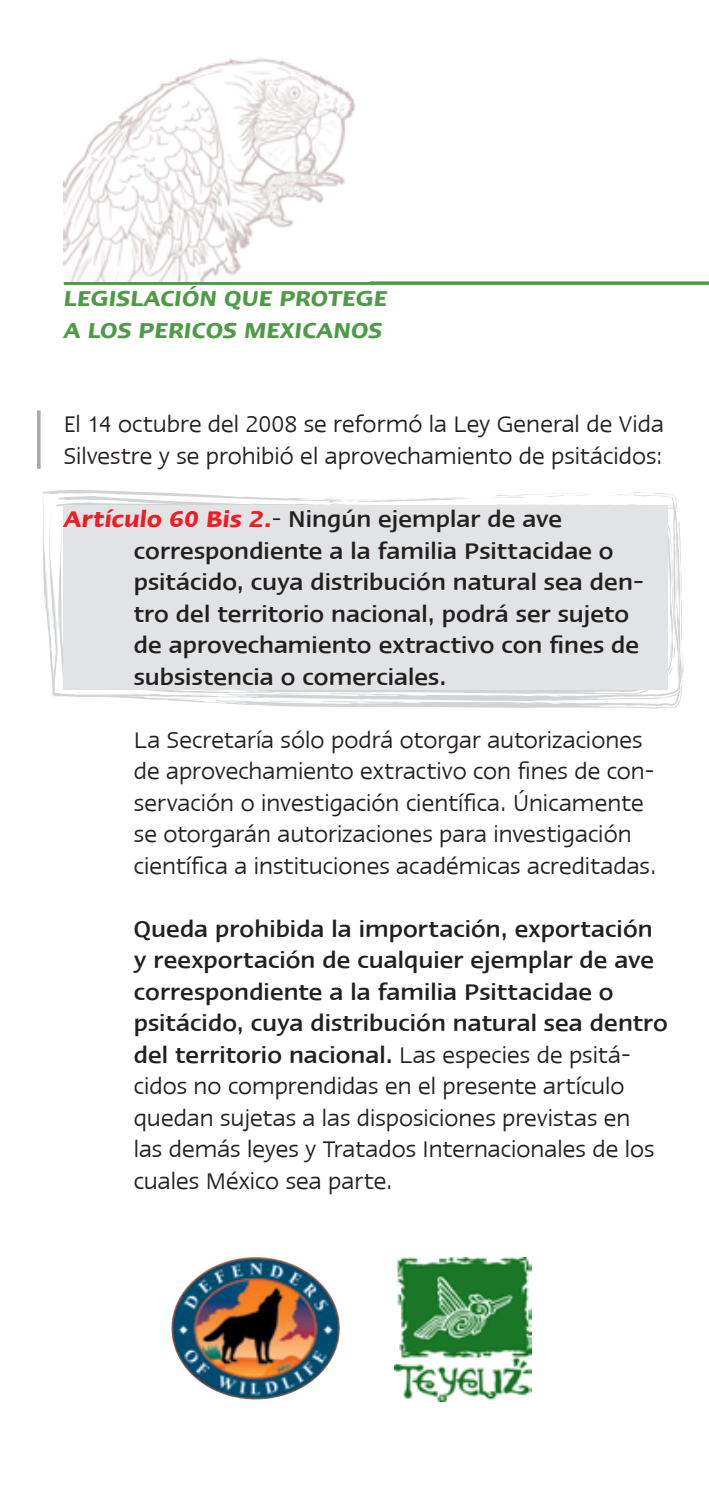
<style>
.page{position:relative;width:709px;height:1489px;background:#fff}
.page>*{position:absolute;margin:0;border:0;box-sizing:border-box;transform-origin:0 0}
.t1{font:500 26.25px/31.5px "Linotype Ergo";color:#231f20}
.t2{font:26.25px/31.5px "Linotype Ergo";color:#231f20}
.t3{font:italic 600 25px/31.5px "Linotype Ergo";color:#4e9b47}
.s1{font-weight:600;font-style:italic;color:#ed1d24}
.s2{font-weight:400}
</style>
<div class="page">
<svg style="left:684px;top:281px;width:25px;height:4px"></svg>
<svg style="left:37px;top:200px;width:647px;height:509px"></svg>
<img style="left:64px;top:58px;width:306px;height:223px">
<div style="left:162px;top:1247px;width:186px;height:162px;background:#fff;opacity:.8"></div>
<img style="left:174px;top:1256px;width:83px;height:52px">
<img style="left:395px;top:1257px;width:136px;height:144px">
<p class="t3" style="left:64px;top:283px;width:325px">LEGISLACIÓN QUE PROTEGE<br>A LOS PERICOS MEXICANOS</p>
<p class="t2" style="left:64px;top:408px;width:601px">El 14 octubre del 2008 se reformó la Ley General de Vida<br>Silvestre y se prohibió el aprovechamiento de psitácidos:</p>
<p class="t1" style="left:134px;top:503px;width:512px;text-indent:-70px"><span class="s1">Artículo 60 Bis 2.</span><span class="s2">-</span> Ningún ejemplar de ave correspondiente a la familia Psittacidae o psitácido, cuya distribución natural sea den&shy;tro del territorio nacional, podrá ser sujeto de aprovechamiento extractivo con fines de subsistencia o comerciales.</p>
<p class="t2" style="left:134px;top:723px;width:524px">La Secretaría sólo podrá otorgar autorizaciones de aprovechamiento extractivo con fines de con&shy;servación o investigación científica. Únicamente se otorgarán autorizaciones para investigación científica a instituciones académicas acreditadas.</p>
<p class="t1" style="left:134px;top:912px;width:535px">Queda prohibida la importación, exportación y reexportación de cualquier ejemplar de ave correspondiente a la familia Psittacidae o psitácido, cuya distribución natural sea dentro del territorio nacional. <span class="s2">Las especies de psitá&shy;cidos no comprendidas en el presente artículo quedan sujetas a las disposiciones previstas en<br>las demás leyes y Tratados Internacionales de los cuales México sea parte.</span></p>
</div>
